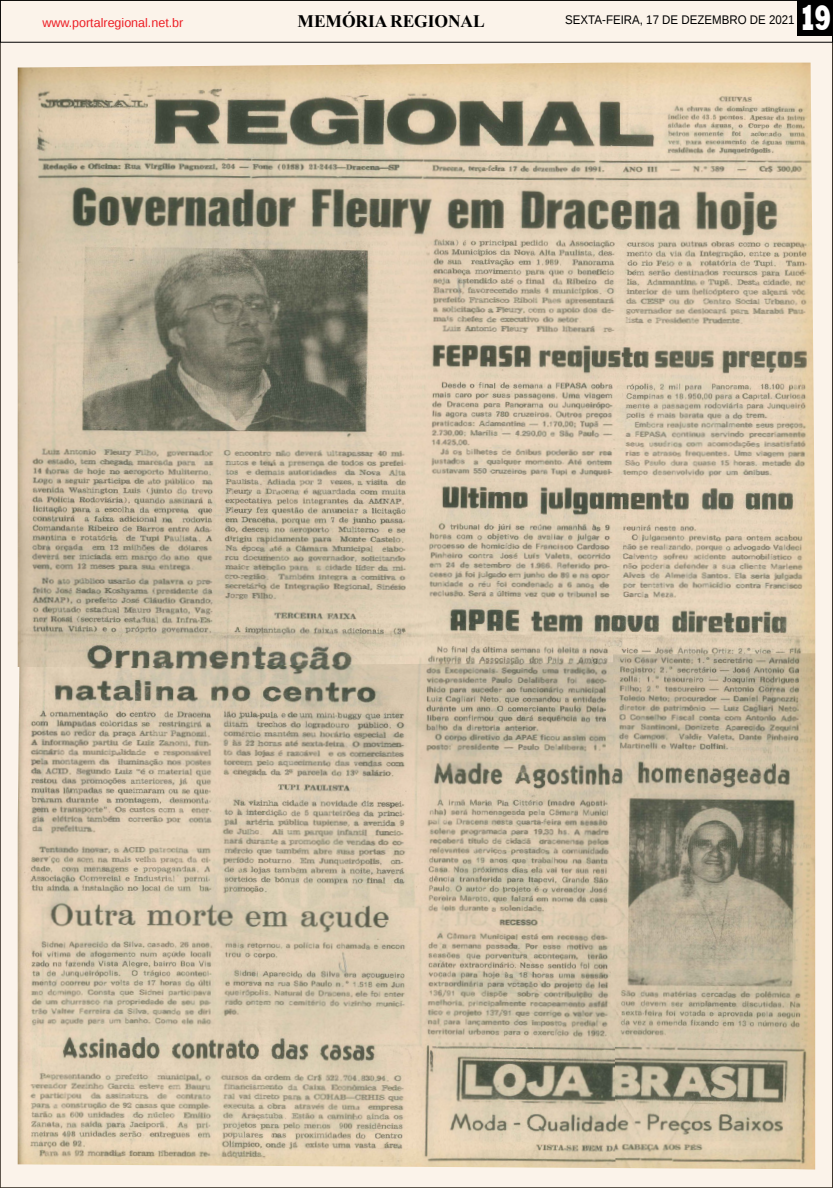
<style>
.page{position:relative;width:833px;height:1188px;background:#fff}
.page>*{position:absolute;margin:0;border:0;box-sizing:border-box;transform-origin:0 0}
.t1{font:800 36.12px "Rockwell";color:#fff;scale:.7 1}
.TITULO_PG{font:700 17.5px "Times New Roman";letter-spacing:-.005em;color:#000}
.DATA_PG{font:12.5px "Liberation Sans";color:#000;scale:.92 1}
.DATA_PG-2{font:12.5px "Liberation Sans";color:#ed1d24}
</style>
<div class="page">
<div style="left:1px;top:0;width:832px;height:1187px;background:#fbf3ea"></div>
<div style="left:797px;top:0;width:36px;height:35px;background:#000"></div>
<div style="left:0;top:0;width:833px;height:43px;border:1px solid #000"></div>
<img style="left:18px;top:667px;width:595px;height:501px">
<img style="left:18px;top:63px;width:797px;height:604px">
<img style="left:613px;top:653px;width:202px;height:515px">
<svg style="left:592px;top:658px;width:5px;height:7px"></svg>
<p class="DATA_PG-2" style="left:42px;top:15px;width:143px">www.portalregional.net.br</p>
<p class="TITULO_PG" style="left:297px;top:9px;width:189px">MEMÓRIA REGIONAL</p>
<p class="DATA_PG" style="left:565px;top:13px;width:251px">SEXTA-FEIRA, 17 DE DEZEMBRO DE 2021</p>
<p class="t1" style="left:799px;top:-3px;width:48px">19</p>
</div>
